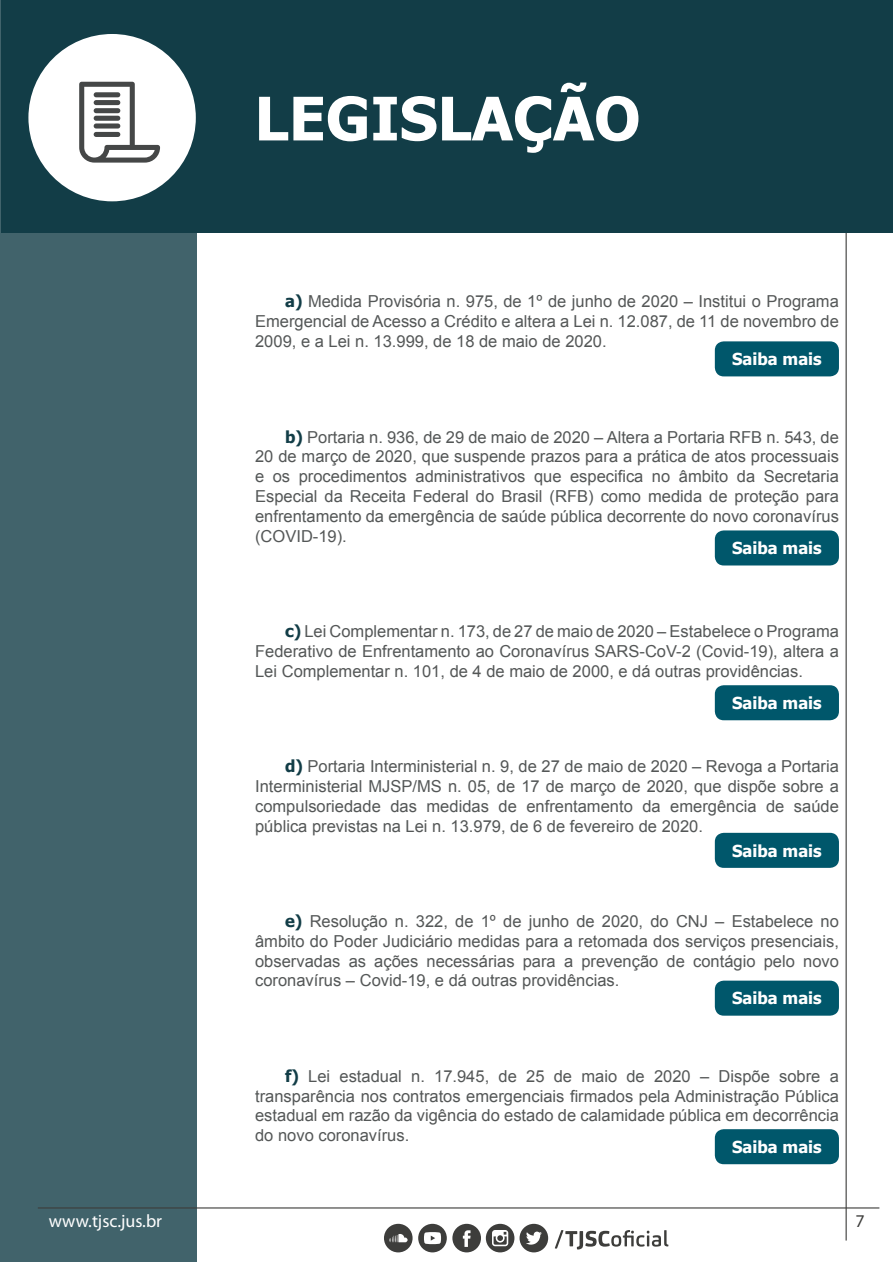
<style>
.page{position:relative;width:893px;height:1262px;background:#fff}
.page>*{position:absolute;margin:0;border:0;box-sizing:border-box;transform-origin:0 0}
.t1{font:700 60px "Tahoma";color:#fff}
.t2{font:18px "Myriad Pro";color:#fff}
.t3{font:18px "Myriad Pro";color:#3d3d3b}
.t4{font:16.5px/19.8px "Arial";color:#545757;text-align:justify}
.t5{font:700 16.5px "Tahoma";color:#fff}
.s1{font-family:"Tahoma";font-weight:700;color:#123d47}
</style>
<div class="page">
<svg style="left:555px;top:1230px;width:113px;height:19px"></svg>
<svg style="left:418px;top:1223px;width:130px;height:29px"></svg>
<svg style="left:384px;top:1223px;width:28px;height:29px"></svg>
<div style="left:0;top:0;width:196px;height:1262px;background:#41636b"></div>
<hr style="left:38px;top:1207px;width:841px;height:1px;background:#3d3d3b">
<hr style="left:845px;top:54px;width:1px;height:1186px;background:#3d3d3b">
<div style="left:2px;top:0;width:890px;height:232px;background:#123d47"></div>
<div style="left:28px;top:34px;width:168px;height:167px;background:#fff;border-radius:50%"></div>
<svg style="left:79px;top:82px;width:81px;height:81px"></svg>
<div style="left:94px;top:92px;width:26px;height:5px;background:#454747;border-radius:3px"></div>
<div style="left:94px;top:100px;width:26px;height:5px;background:#454747;border-radius:3px"></div>
<div style="left:94px;top:108px;width:26px;height:5px;background:#454747;border-radius:3px"></div>
<div style="left:94px;top:116px;width:26px;height:5px;background:#454747;border-radius:3px"></div>
<div style="left:94px;top:123px;width:26px;height:5px;background:#454747;border-radius:3px"></div>
<div style="left:94px;top:132px;width:26px;height:5px;background:#454747;border-radius:3px"></div>
<div style="left:714px;top:341px;width:125px;height:35px;background:#00576b;border-radius:9px"></div>
<div style="left:714px;top:530px;width:125px;height:35px;background:#00576b;border-radius:9px"></div>
<div style="left:714px;top:685px;width:125px;height:35px;background:#00576b;border-radius:9px"></div>
<div style="left:714px;top:833px;width:125px;height:35px;background:#00576b;border-radius:9px"></div>
<div style="left:714px;top:980px;width:125px;height:35px;background:#00576b;border-radius:9px"></div>
<div style="left:714px;top:1129px;width:125px;height:35px;background:#00576b;border-radius:9px"></div>
<h1 class="t1" style="left:254px;top:76px;width:387px">LEGISLAÇÃO</h1>
<p class="t4" style="left:255px;top:292px;width:585px;text-indent:30px"><span class="s1">a)</span> Medida Provisória n. 975, de 1º de junho de 2020 – Institui o Programa Emergencial de Acesso a Crédito e altera a Lei n. 12.087, de 11 de novembro de 2009, e a Lei n. 13.999, de 18 de maio de 2020.</p>
<p class="t5" style="left:732px;top:347px;width:91px">Saiba mais</p>
<p class="t4" style="left:255px;top:427px;width:585px;text-indent:30px"><span class="s1">b)</span> Portaria n. 936, de 29 de maio de 2020 – Altera a Portaria RFB n. 543, de 20 de março de 2020, que suspende prazos para a prática de atos processuais e os procedimentos administrativos que especifica no âmbito da Secretaria Especial da Receita Federal do Brasil (RFB) como medida de proteção para enfrentamento da emergência de saúde pública decorrente do novo coronavírus (COVID-19).</p>
<p class="t5" style="left:732px;top:536px;width:91px">Saiba mais</p>
<p class="t4" style="left:255px;top:621px;width:585px;text-indent:30px"><span class="s1">c)</span> Lei Complementar n. 173, de 27 de maio de 2020 – Estabelece o Programa Federativo de Enfrentamento ao Coronavírus SARS-CoV-2 (Covid-19), altera a Lei Complementar n. 101, de 4 de maio de 2000, e dá outras providências.</p>
<p class="t5" style="left:732px;top:691px;width:91px">Saiba mais</p>
<p class="t4" style="left:255px;top:756px;width:585px;text-indent:30px"><span class="s1">d)</span> Portaria Interministerial n. 9, de 27 de maio de 2020 – Revoga a Portaria Interministerial MJSP/MS n. 05, de 17 de março de 2020, que dispõe sobre a compulsoriedade das medidas de enfrentamento da emergência de saúde pública previstas na Lei n. 13.979, de 6 de fevereiro de 2020.</p>
<p class="t5" style="left:732px;top:839px;width:91px">Saiba mais</p>
<p class="t4" style="left:255px;top:911px;width:585px;text-indent:30px"><span class="s1">e)</span> Resolução n. 322, de 1º de junho de 2020, do CNJ – Estabelece no âmbito do Poder Judiciário medidas para a retomada dos serviços presenciais, observadas as ações necessárias para a prevenção de contágio pelo novo coronavírus – Covid-19, e dá outras providências.</p>
<p class="t5" style="left:732px;top:986px;width:91px">Saiba mais</p>
<p class="t4" style="left:255px;top:1066px;width:585px;text-indent:30px"><span class="s1">f)</span> Lei estadual n. 17.945, de 25 de maio de 2020 – Dispõe sobre a transparência nos contratos emergenciais firmados pela Administração Pública estadual em razão da vigência do estado de calamidade pública em decorrência do novo coronavírus.</p>
<p class="t5" style="left:732px;top:1135px;width:91px">Saiba mais</p>
<p class="t2" style="left:37px;top:1211px;width:126px">wwww.tjsc.jus.br</p>
<p class="t2" style="left:51px;top:1213px;width:101px">ww.tjsc.jus.br</p>
<p class="t3" style="left:855px;top:1211px;width:11px">7</p>
</div>
